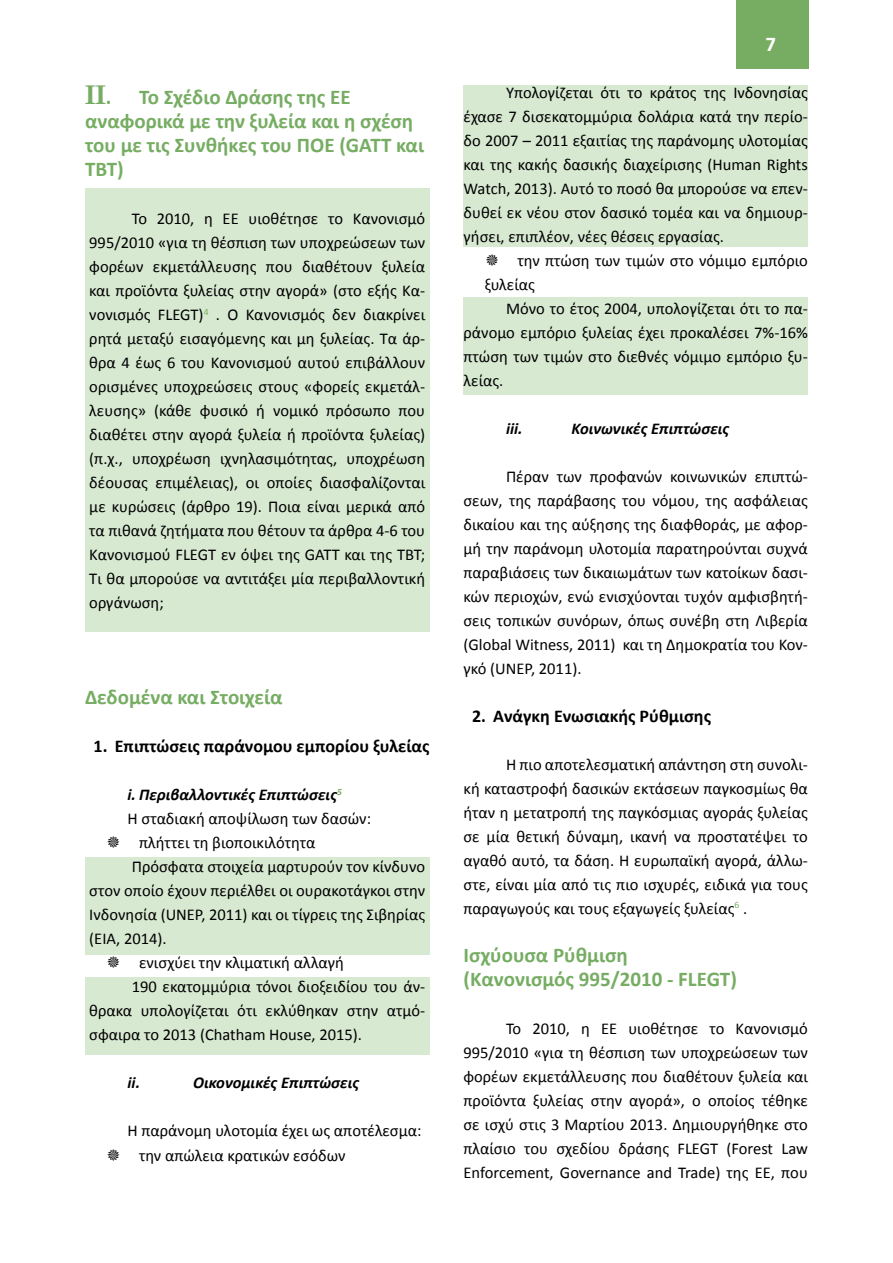
<style>
.page{position:relative;width:893px;height:1263px;background:#fff}
.page>*{position:absolute;margin:0;border:0;box-sizing:border-box;transform-origin:0 0}
.t1{font:700 21px/24px "Calibri";color:#76ad63}
.t2{font:700 21px "Calibri";color:#fff}
.t3{font:700 18px "Calibri";color:#000}
.t4{font:16.5px/24px "Calibri";color:#000;text-align:justify}
.t5{font:italic 700 16.5px "Calibri";color:#000}
.s1{font-family:"Calis MT Bol";font-weight:400;font-size:27px}
</style>
<div class="page">
<div style="left:737px;top:0;width:72px;height:68px;background:#76ad63"></div>
<div style="left:85px;top:857px;width:344px;height:98px;background:#d8e9d2"></div>
<div style="left:85px;top:977px;width:344px;height:77px;background:#d8e9d2"></div>
<div style="left:463px;top:297px;width:345px;height:97px;background:#d8e9d2"></div>
<div style="left:463px;top:85px;width:345px;height:162px;background:#d8e9d2"></div>
<div style="left:85px;top:188px;width:344px;height:443px;background:#d8e9d2"></div>
<p class="t1" style="left:85px;top:85px;width:340px"><span class="s1">II</span>. Το Σχέδιο Δράσης της ΕΕ αναφορικά με την ξυλεία και η σχέση του με τις Συνθήκες του ΠΟΕ (GATT και<br>TBT)</p>
<p class="t4" style="left:89px;top:207px;width:337px;text-indent:43px">Το 2010, η ΕΕ υιοθέτησε το Κανονισμό 995/2010 «για τη θέσπιση των υποχρεώσεων των φορέων εκμετάλλευσης που διαθέτουν ξυλεία και προϊόντα ξυλείας στην αγορά» (στο εξής Κα&shy;νονισμός FLEGT)<sup>4</sup> . Ο Κανονισμός δεν διακρίνει ρητά μεταξύ εισαγόμενης και μη ξυλείας. Τα άρ&shy;θρα 4 έως 6 του Κανονισμού αυτού επιβάλλουν ορισμένες υποχρεώσεις στους «φορείς εκμετάλ&shy;λευσης» (κάθε φυσικό ή νομικό πρόσωπο που διαθέτει στην αγορά ξυλεία ή προϊόντα ξυλείας) (π.χ., υποχρέωση ιχνηλασιμότητας, υποχρέωση δέουσας επιμέλειας), οι οποίες διασφαλίζονται με κυρώσεις (άρθρο 19). Ποια είναι μερικά από τα πιθανά ζητήματα που θέτουν τα άρθρα 4-6 του Κανονισμού FLEGT εν όψει της GATT και της ΤΒΤ; Τι θα μπορούσε να αντιτάξει μία περιβαλλοντική οργάνωση;</p>
<p class="t1" style="left:85px;top:685px;width:199px">Δεδομένα και Στοιχεία</p>
<p class="t3" style="left:94px;top:735px;width:337px">1. Επιπτώσεις παράνομου εμπορίου ξυλείας</p>
<p class="t5" style="left:128px;top:784px;width:216px">i. Περιβαλλοντικές Επιπτώσεις<sup>5</sup></p>
<p class="t4" style="left:128px;top:807px;width:245px">H σταδιακή αποψίλωση των δασών:</p>
<p class="t4" style="left:139px;top:831px;width:178px">πλήττει τη βιοποικιλότητα</p>
<p class="t4" style="left:132px;top:855px;width:295px">Πρόσφατα στοιχεία μαρτυρούν τον κίνδυνο</p>
<p class="t4" style="left:89px;top:879px;width:337px">στον οποίο έχουν περιέλθει οι ουρακοτάγκοι στην</p>
<p class="t4" style="left:89px;top:903px;width:337px">Ινδονησία (UNEP, 2011) και οι τίγρεις της Σιβηρίας</p>
<p class="t4" style="left:89px;top:927px;width:79px">(EIA, 2014).</p>
<p class="t4" style="left:139px;top:951px;width:206px">ενισχύει την κλιματική αλλαγή</p>
<p class="t4" style="left:132px;top:975px;width:295px">190 εκατομμύρια τόνοι διοξειδίου του άν-</p>
<p class="t4" style="left:89px;top:999px;width:337px">θρακα υπολογίζεται ότι εκλύθηκαν στην ατμό-</p>
<p class="t4" style="left:89px;top:1023px;width:274px">σφαιρα το 2013 (Chatham House, 2015).</p>
<p class="t5" style="left:128px;top:1072px;width:14px">ii.</p>
<p class="t5" style="left:193px;top:1072px;width:168px">Οικονομικές Επιπτώσεις</p>
<p class="t4" style="left:139px;top:1119px;width:284px;text-indent:-11px">Η παράνομη υλοτομία έχει ως αποτέλεσμα: την απώλεια κρατικών εσόδων</p>
<p class="t2" style="left:765px;top:31px;width:12px">7</p>
<p class="t4" style="left:463px;top:80px;width:346px;text-indent:43px">Υπολογίζεται ότι το κράτος της Ινδονησίας έχασε 7 δισεκατομμύρια δολάρια κατά την περίο&shy;δο 2007 – 2011 εξαιτίας της παράνομης υλοτομίας και της κακής δασικής διαχείρισης (Human Rights Watch, 2013). Αυτό το ποσό θα μπορούσε να επεν&shy;δυθεί εκ νέου στον δασικό τομέα και να δημιουρ&shy;γήσει, επιπλέον, νέες θέσεις εργασίας.</p>
<p class="t4" style="left:485px;top:248px;width:325px;text-indent:33px">την πτώση των τιμών στο νόμιμο εμπόριο ξυλείας</p>
<p class="t4" style="left:463px;top:296px;width:346px;text-indent:43px">Μόνο το έτος 2004, υπολογίζεται ότι το πα&shy;ράνομο εμπόριο ξυλείας έχει προκαλέσει 7%-16% πτώση των τιμών στο διεθνές νόμιμο εμπόριο ξυ&shy;λείας.</p>
<p class="t5" style="left:506px;top:418px;width:18px">iii.</p>
<p class="t5" style="left:571px;top:418px;width:159px">Κοινωνικές Επιπτώσεις</p>
<p class="t4" style="left:463px;top:464px;width:346px;text-indent:43px">Πέραν των προφανών κοινωνικών επιπτώ&shy;σεων, της παράβασης του νόμου, της ασφάλειας δικαίου και της αύξησης της διαφθοράς, με αφορ&shy;μή την παράνομη υλοτομία παρατηρούνται συχνά παραβιάσεις των δικαιωμάτων των κατοίκων δασι&shy;κών περιοχών, ενώ ενισχύονται τυχόν αμφισβητή&shy;σεις τοπικών συνόρων, όπως συνέβη στη Λιβερία (Global Witness, 2011) και τη Δημοκρατία του Κον&shy;γκό (UNEP, 2011).</p>
<p class="t3" style="left:472px;top:704px;width:241px">2. Ανάγκη Ενωσιακής Ρύθμισης</p>
<p class="t4" style="left:463px;top:752px;width:346px;text-indent:43px">Η πιο αποτελεσματική απάντηση στη συνολι&shy;κή καταστροφή δασικών εκτάσεων παγκοσμίως θα ήταν η μετατροπή της παγκόσμιας αγοράς ξυλείας σε μία θετική δύναμη, ικανή να προστατέψει το αγαθό αυτό, τα δάση. Η ευρωπαϊκή αγορά, άλλω&shy;στε, είναι μία από τις πιο ισχυρές, ειδικά για τους παραγωγούς και τους εξαγωγείς ξυλείας<sup>6</sup> .</p>
<p class="t1" style="left:463px;top:942px;width:275px">Ισχύουσα Ρύθμιση (Κανονισμός 995/2010 - FLEGT)</p>
<p class="t4" style="left:463px;top:1016px;width:346px;text-indent:43px">Το 2010, η ΕΕ υιοθέτησε το Κανονισμό 995/2010 «για τη θέσπιση των υποχρεώσεων των φορέων εκμετάλλευσης που διαθέτουν ξυλεία και προϊόντα ξυλείας στην αγορά», ο οποίος τέθηκε σε ισχύ στις 3 Μαρτίου 2013. Δημιουργήθηκε στο πλαίσιο του σχεδίου δράσης FLEGT (Forest Law Enforcement, Governance and Trade) της ΕΕ, που</p>
</div>
